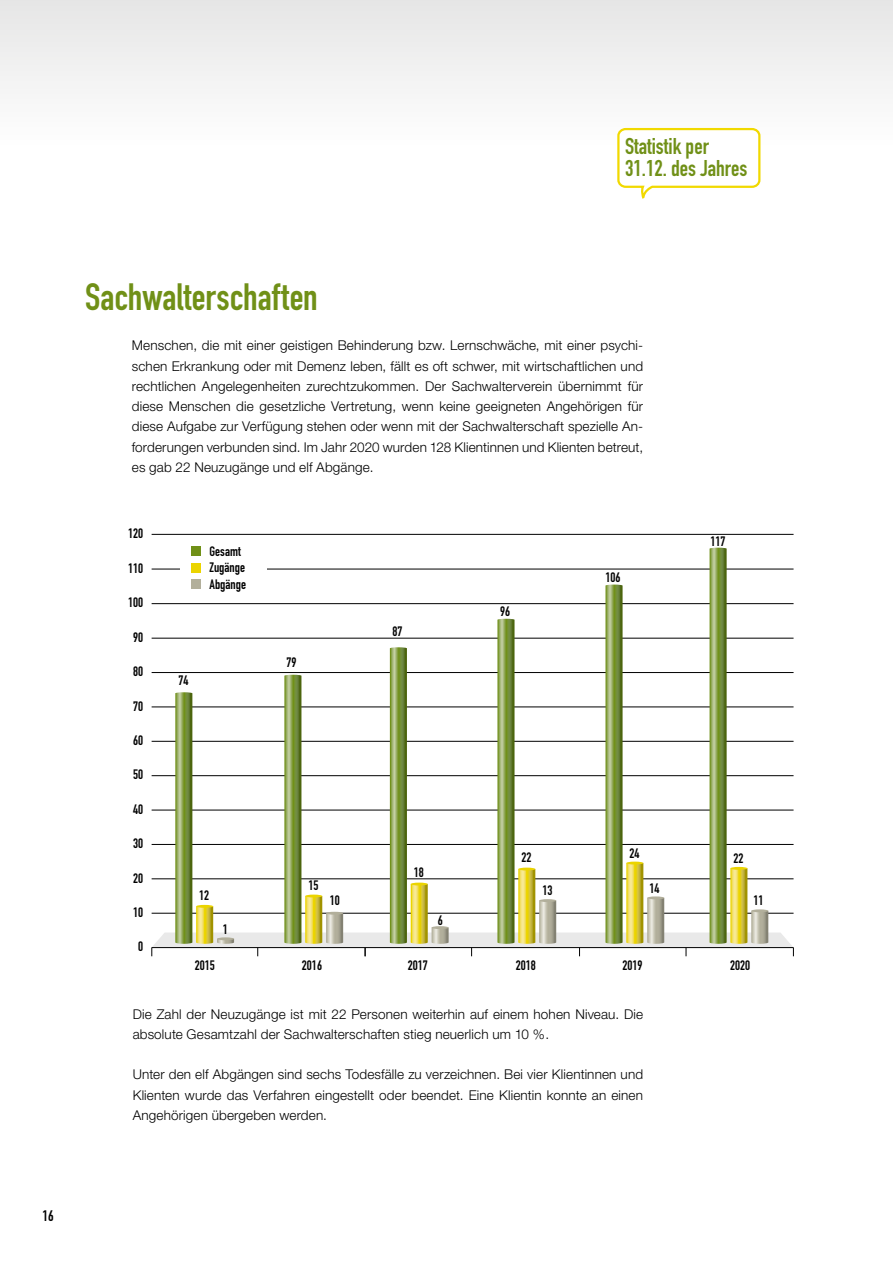
<style>
.page{position:relative;width:893px;height:1263px;background:#fff}
.page>*{position:absolute;margin:0;border:0;box-sizing:border-box;transform-origin:0 0}
.t1{font:37.5px "DIN Engschrift";color:#709017}
.t2{font:22.5px/22.5px "DIN Engschrift";color:#709017}
.t3{font:15px "DIN Engschrift";color:#000}
.t4{font:300 13.5px/20.2px "Helvetica Neue";letter-spacing:.01em;color:#000;text-align:justify}
.t5{font:700 13.5px/16.2px "DIN Condensed";color:#000}
</style>
<div class="page">
<div style="left:0;top:0;width:893px;height:149px;background:#f2f2f2"></div>
<svg style="left:616px;top:128px;width:146px;height:71px"></svg>
<hr style="left:152px;top:534px;width:641px;height:1px;background:#000">
<svg style="left:152px;top:548px;width:642px;height:408px"></svg>
<div style="left:180px;top:547px;width:87px;height:49px;background:#fff"></div>
<div style="left:191px;top:547px;width:10px;height:9px;background:#709017"></div>
<div style="left:191px;top:563px;width:10px;height:9px;background:#ebd400"></div>
<div style="left:191px;top:579px;width:10px;height:10px;background:#b2af9b"></div>
<h2 class="t2" style="left:625px;top:134px;width:124px">Statistik per<br>31.12. des Jahres</h2>
<h1 class="t1" style="left:85px;top:275px;width:234px">Sachwalterschaften</h1>
<p class="t4" style="left:132px;top:335px;width:513px">Menschen, die mit einer geistigen Behinderung bzw. Lernschwäche, mit einer psychi&shy;schen Erkrankung oder mit Demenz leben, fällt es oft schwer, mit wirtschaftlichen und rechtlichen Angelegenheiten zurechtzukommen. Der Sachwalterverein übernimmt für diese Menschen die gesetzliche Vertretung, wenn keine geeigneten Angehörigen für diese Aufgabe zur Verfügung stehen oder wenn mit der Sachwalterschaft spezielle An&shy;forderungen verbunden sind. Im Jahr 2020 wurden 128 Klientinnen und Klienten betreut, es gab 22 Neuzugänge und elf Abgänge.</p>
<p class="t5" style="left:128px;top:525px;width:17px">120</p>
<p class="t5" style="left:128px;top:560px;width:17px">110</p>
<p class="t5" style="left:128px;top:594px;width:17px">100</p>
<p class="t5" style="left:133px;top:629px;width:12px">90</p>
<p class="t5" style="left:133px;top:663px;width:12px">80</p>
<p class="t5" style="left:133px;top:698px;width:12px">70</p>
<p class="t5" style="left:133px;top:732px;width:12px">60</p>
<p class="t5" style="left:133px;top:766px;width:12px">50</p>
<p class="t5" style="left:133px;top:801px;width:12px">40</p>
<p class="t5" style="left:133px;top:835px;width:12px">30</p>
<p class="t5" style="left:133px;top:869px;width:12px">20</p>
<p class="t5" style="left:133px;top:904px;width:12px">10</p>
<p class="t5" style="left:138px;top:938px;width:7px">0</p>
<p class="t5" style="left:210px;top:543px;width:38px">Gesamt<br>Zugänge<br>Abgänge</p>
<p class="t5" style="left:178px;top:673px;width:12px">74</p>
<p class="t5" style="left:199px;top:887px;width:12px">12</p>
<p class="t5" style="left:223px;top:921px;width:7px">1</p>
<p class="t5" style="left:286px;top:655px;width:12px">79</p>
<p class="t5" style="left:308px;top:877px;width:12px">15</p>
<p class="t5" style="left:330px;top:892px;width:12px">10</p>
<p class="t5" style="left:392px;top:624px;width:12px">87</p>
<p class="t5" style="left:414px;top:864px;width:12px">18</p>
<p class="t5" style="left:438px;top:912px;width:7px">6</p>
<p class="t5" style="left:500px;top:603px;width:12px">96</p>
<p class="t5" style="left:605px;top:569px;width:17px">106</p>
<p class="t5" style="left:521px;top:849px;width:12px">22</p>
<p class="t5" style="left:542px;top:882px;width:12px">13</p>
<p class="t5" style="left:629px;top:845px;width:12px">24</p>
<p class="t5" style="left:650px;top:880px;width:12px">14</p>
<p class="t5" style="left:710px;top:533px;width:17px">117</p>
<p class="t5" style="left:734px;top:850px;width:12px">22</p>
<p class="t5" style="left:754px;top:892px;width:12px">11</p>
<p class="t5" style="left:195px;top:957px;width:22px">2015</p>
<p class="t5" style="left:302px;top:957px;width:22px">2016</p>
<p class="t5" style="left:408px;top:957px;width:22px">2017</p>
<p class="t5" style="left:516px;top:957px;width:22px">2018</p>
<p class="t5" style="left:730px;top:957px;width:22px">2020</p>
<p class="t5" style="left:622px;top:957px;width:22px">2019</p>
<p class="t4" style="left:133px;top:1003px;width:512px">Die Zahl der Neuzugänge ist mit 22 Personen weiterhin auf einem hohen Niveau. Die absolute Gesamtzahl der Sachwalterschaften stieg neuerlich um 10 %.</p>
<p class="t4" style="left:133px;top:1064px;width:512px">Unter den elf Abgängen sind sechs Todesfälle zu verzeichnen. Bei vier Klientinnen und Klienten wurde das Verfahren eingestellt oder beendet. Eine Klientin konnte an einen Angehörigen übergeben werden.</p>
<p class="t5" style="left:519px;top:1092px;width:17px">131</p>
<p class="t3" style="left:43px;top:1207px;width:13px">16</p>
</div>
